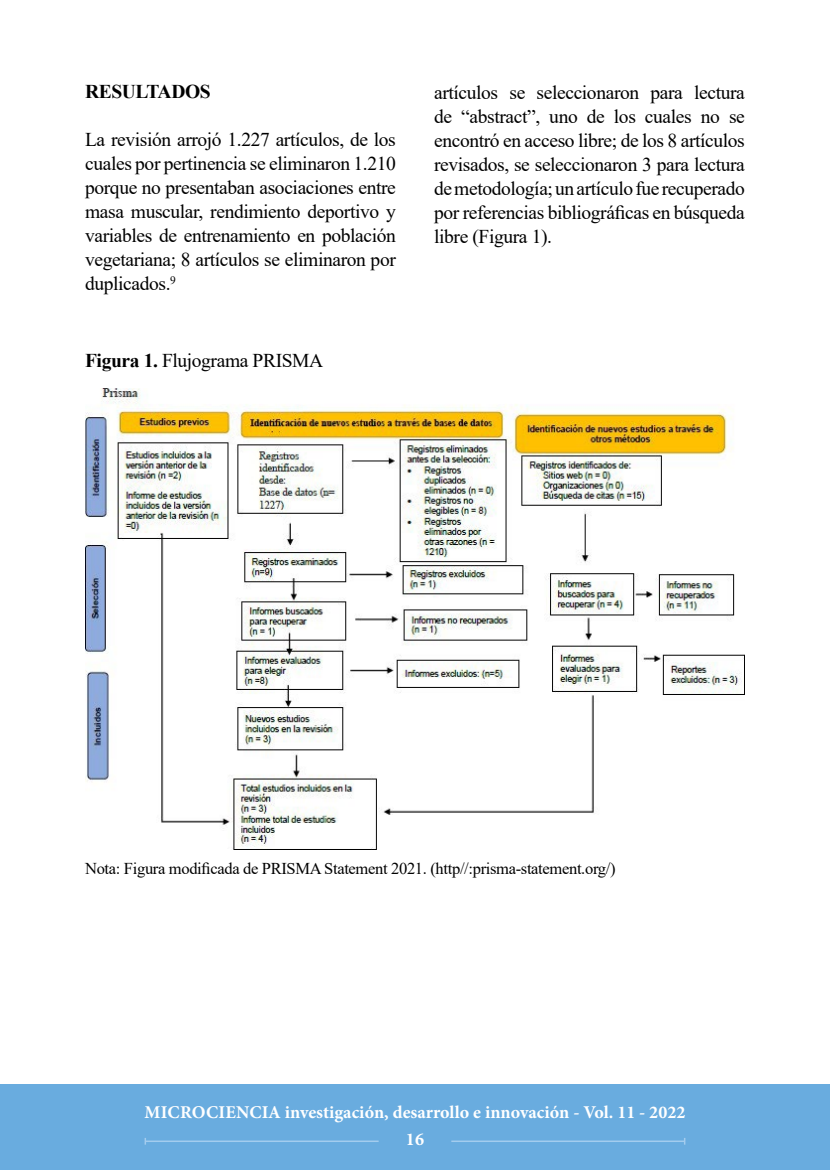
<style>
.page{position:relative;width:830px;height:1170px;background:#fff}
.page>*{position:absolute;margin:0;border:0;box-sizing:border-box;transform-origin:0 0}
.t1{font:19.5px/24px "Times New Roman";letter-spacing:-.02em;color:#000;text-align:justify}
.t2{font:700 19.5px "Times New Roman";letter-spacing:-.02em;color:#000}
.t3{font:700 18px "Minion Pro";color:#fff}
.t4{font:16.5px "Times New Roman";letter-spacing:-.02em;color:#000}
.s1{font-weight:700}
</style>
<div class="page">
<div style="left:0;top:1084px;width:829px;height:85px;background:#69acdf"></div>
<hr style="left:145px;top:1140px;width:233px;height:1px;background:#a3ccee">
<hr style="left:451px;top:1140px;width:233px;height:1px;background:#a3ccee">
<img style="left:85px;top:388px;width:659px;height:461px">
<p class="t2" style="left:85px;top:78px;width:127px">RESULTADOS</p>
<p class="t1" style="left:85px;top:127px;width:312px">La revisión arrojó 1.227 artículos, de los cuales por pertinencia se eliminaron 1.210 porque no presentaban asociaciones entre masa muscular, rendimiento deportivo y variables de entrenamiento en población vegetariana; 8 artículos se eliminaron por duplicados.<sup>9</sup></p>
<p class="t1" style="left:85px;top:348px;width:239px"><span class="s1">Figura 1.</span> Flujograma PRISMA</p>
<p class="t1" style="left:434px;top:79px;width:312px">artículos se seleccionaron para lectura de “abstract”, uno de los cuales no se encontró en acceso libre; de los 8 artículos revisados, se seleccionaron 3 para lectura de metodología; un artículo fue recuperado por referencias bibliográficas en búsqueda libre (Figura 1).</p>
<p class="t4" style="left:85px;top:857px;width:531px">Nota: Figura modificada de PRISMA Statement 2021. (http//:prisma-statement.org/)</p>
<p class="t3" style="left:145px;top:1099px;width:542px">MICROCIENCIA investigación, desarrollo e innovación - Vol. 11 - 2022</p>
<p class="t3" style="left:406px;top:1126px;width:19px">16</p>
</div>
